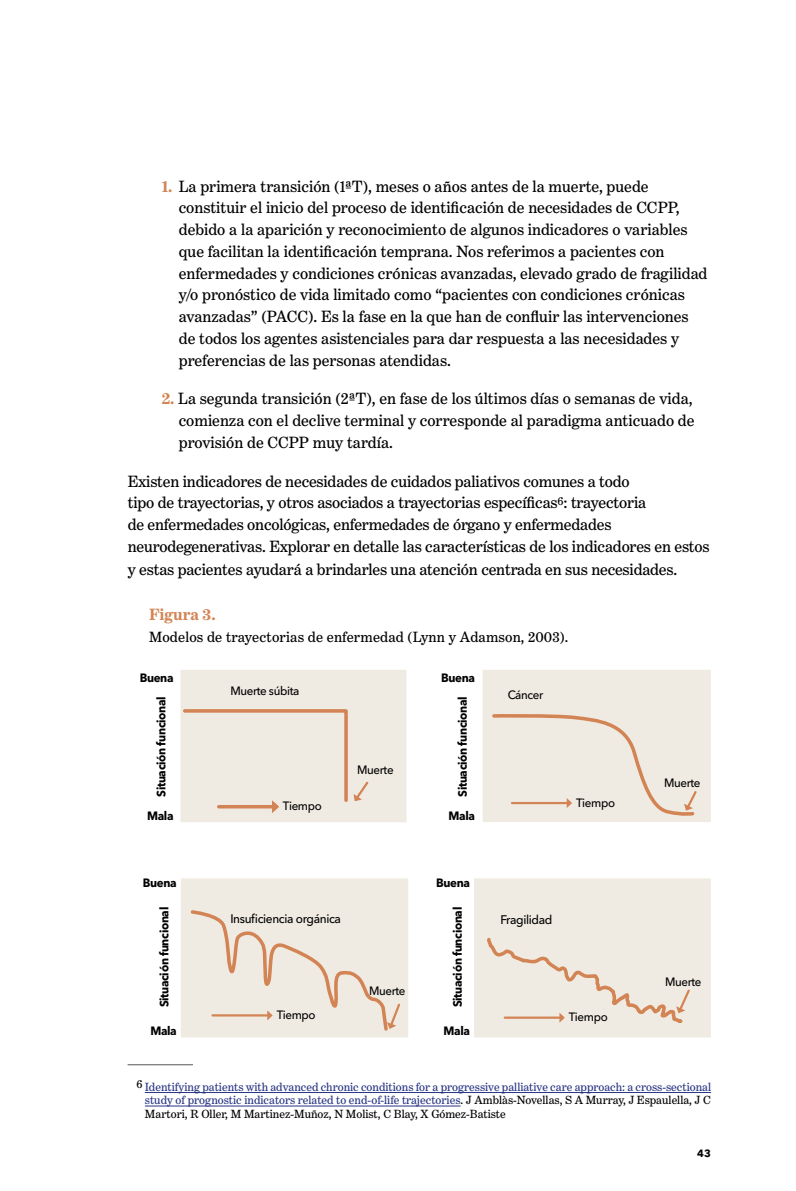
<style>
.page{position:relative;width:796px;height:1191px;background:#fff}
.page>*{position:absolute;margin:0;border:0;box-sizing:border-box;transform-origin:0 0}
.t1{font:16.5px/21.8px "Benton Modern Text Three";color:#000}
.t2{font:700 16.5px "Benton Modern Text Three";letter-spacing:-.01em;color:#d38454}
.t3{font:15px "Benton Modern Text Three";letter-spacing:.01em;color:#000}
.t4{font:500 12.3px "Avenir Next LT Pro";letter-spacing:-.03em;color:#000;scale:.96 1}
.t5{font:12px/13.5px "Benton Modern Text Three";color:#283583;text-align:justify}
.t6{font:700 12px "Avenir Next LT Pro";letter-spacing:-.03em;color:#000;scale:.96 1}
.t7{font:500 12px "Avenir Next LT Pro";letter-spacing:-.03em;color:#000;scale:.96 1}
.t8{font:700 10.5px "Avenir Next LT Pro";color:#000}
.s1{font-weight:700;color:#d38454}
.s2{color:#000}
</style>
<div class="page">
<hr style="left:128px;top:1064px;width:64px;height:1px;background:#575756">
<hr style="left:145px;top:1092px;width:565px;height:1px;background:#283583">
<hr style="left:145px;top:1105px;width:315px;height:1px;background:#283583">
<div style="left:180px;top:670px;width:226px;height:152px;background:#f0ebe2"></div>
<div style="left:482px;top:670px;width:228px;height:152px;background:#f0ebe2"></div>
<div style="left:181px;top:878px;width:227px;height:159px;background:#f0ebe2"></div>
<div style="left:474px;top:878px;width:236px;height:159px;background:#f0ebe2"></div>
<p class="t1" style="left:179px;top:175px;width:530px;text-indent:-17px"><span class="s1">1.</span> La primera transición (1ªT), meses o años antes de la muerte, puede constituir el inicio del proceso de identificación de necesidades de CCPP, debido a la aparición y reconocimiento de algunos indicadores o variables que facilitan la identificación temprana. Nos referimos a pacientes con enfermedades y condiciones crónicas avanzadas, elevado grado de fragilidad y/o pronóstico de vida limitado como “pacientes con condiciones crónicas avanzadas” (PACC). Es la fase en la que han de confluir las intervenciones de todos los agentes asistenciales para dar respuesta a las necesidades y preferencias de las personas atendidas.</p>
<p class="t1" style="left:179px;top:388px;width:517px;text-indent:-17px"><span class="s1">2.</span> La segunda transición (2ªT), en fase de los últimos días o semanas de vida, comienza con el declive terminal y corresponde al paradigma anticuado de provisión de CCPP muy tardía.</p>
<p class="t1" style="left:128px;top:470px;width:583px">Existen indicadores de necesidades de cuidados paliativos comunes a todo<br>tipo de trayectorias, y otros asociados a trayectorias específicas<sup>6</sup>: trayectoria<br>de enfermedades oncológicas, enfermedades de órgano y enfermedades neurodegenerativas. Explorar en detalle las características de los indicadores en estos</p>
<p class="t1" style="left:128px;top:558px;width:550px">y estas pacientes ayudará a brindarles una atención centrada en sus necesidades.</p>
<p class="t2" style="left:149px;top:605px;width:68px">Figura 3.</p>
<p class="t3" style="left:149px;top:629px;width:420px">Modelos de trayectorias de enfermedad (Lynn y Adamson, 2003).</p>
<p class="t6" style="left:140px;top:670px;width:37px">Buena</p>
<p class="t7" style="left:230px;top:683px;width:73px">Muerte súbita</p>
<p class="t6" style="left:441px;top:670px;width:37px">Buena</p>
<p class="t7" style="left:507px;top:688px;width:39px">Cáncer</p>
<p class="t6" style="left:154px;top:796px;width:106px;rotate:-90deg">Situación funcional</p>
<p class="t6" style="left:455px;top:796px;width:106px;rotate:-90deg">Situación funcional</p>
<p class="t7" style="left:357px;top:762px;width:39px">Muerte</p>
<p class="t6" style="left:147px;top:808px;width:29px">Mala</p>
<p class="t7" style="left:283px;top:799px;width:42px">Tiempo</p>
<p class="t6" style="left:448px;top:808px;width:29px">Mala</p>
<p class="t7" style="left:576px;top:795px;width:42px">Tiempo</p>
<p class="t6" style="left:143px;top:875px;width:37px">Buena</p>
<p class="t6" style="left:157px;top:1007px;width:106px;rotate:-90deg">Situación funcional</p>
<p class="t4" style="left:230px;top:911px;width:117px">Insuficiencia orgánica</p>
<p class="t7" style="left:369px;top:983px;width:39px">Muerte</p>
<p class="t6" style="left:436px;top:875px;width:37px">Buena</p>
<p class="t6" style="left:450px;top:1007px;width:106px;rotate:-90deg">Situación funcional</p>
<p class="t4" style="left:500px;top:912px;width:56px">Fragilidad</p>
<p class="t6" style="left:150px;top:1023px;width:29px">Mala</p>
<p class="t7" style="left:276px;top:1007px;width:42px">Tiempo</p>
<p class="t6" style="left:443px;top:1023px;width:29px">Mala</p>
<p class="t7" style="left:568px;top:1009px;width:42px">Tiempo</p>
<p class="t7" style="left:663px;top:775px;width:39px">Muerte</p>
<p class="t7" style="left:664px;top:974px;width:39px">Muerte</p>
<p class="t5" style="left:145px;top:1080px;width:567px;text-indent:-9px"><sup>6</sup> Identifying patients with advanced chronic conditions for a progressive palliative care approach: a cross-sectional study of prognostic indicators related to end-of-life trajectories<span class="s2">. J Amblàs-Novellas, S A Murray, J Espaulella, J C Martori, R Oller, M Martinez-Muñoz, N Molist, C Blay, X Gómez-Batiste</span></p>
<p class="t8" style="left:697px;top:1147px;width:15px">43</p>
</div>
